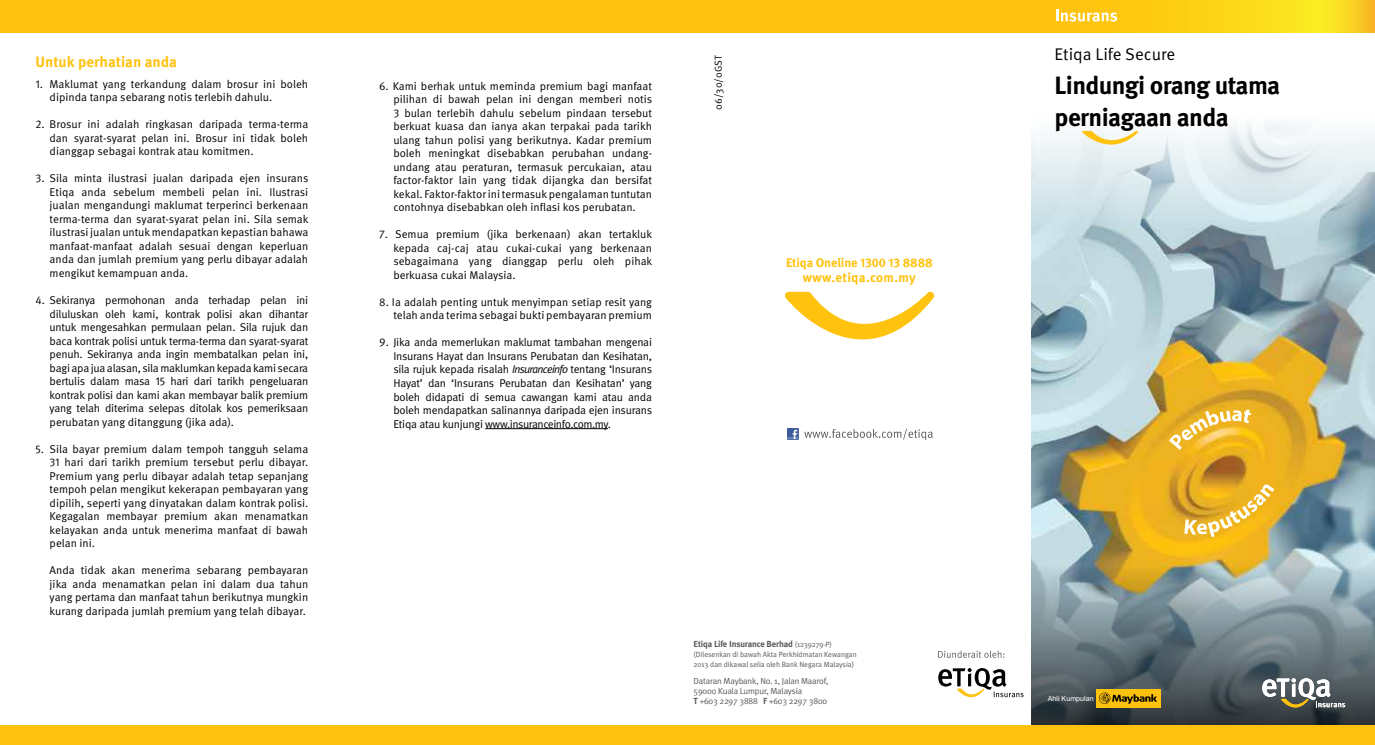
<style>
.page{position:relative;width:1375px;height:745px;background:#fff}
.page>*{position:absolute;margin:0;border:0;box-sizing:border-box;transform-origin:0 0}
.t1{font:700 25px/31.5px "Meta Pro";letter-spacing:-.025em;color:#000}
.t2{font:16.88px "Meta Pro";color:#000}
.t3{font:700 15px "Meta Pro";color:#ffc20e}
.t4{font:700 13.12px "Meta Pro";letter-spacing:.02em;color:#ffc20e}
.t5{font:700 12.5px "Meta Pro";letter-spacing:-.01em;color:#ffc20e}
.t6{font:11.25px/13.5px "Meta Pro";color:#000;text-align:justify}
.t7{font:10px "Meta Pro";color:#000}
.t8{font:8.75px/10px "Meta Plus";letter-spacing:-.015em;color:#58595b}
.t9{font:700 8.75px "Meta Plus";letter-spacing:-.015em;color:#58595b}
.t10{font:7.5px/10px "Meta Plus";color:#58595b}
.t11{font:7.12px "Arial";color:#fff}
.s1{font-family:"Meta Plus";font-style:italic}
.s2{font-weight:400;font-size:7.5px}
.s3{font-weight:700}
</style>
<div class="page">
<img style="left:1031px;top:237px;width:344px;height:271px">
<svg style="left:1169px;top:409px;width:82px;height:40px;background:#f1c24c"></svg>
<svg style="left:1184px;top:483px;width:90px;height:25px;background:#eab432"></svg>
<svg style="left:1031px;top:122px;width:344px;height:115px"></svg>
<svg style="left:1020px;top:508px;width:355px;height:190px"></svg>
<img style="left:1031px;top:512px;width:344px;height:212px">
<svg style="left:1082px;top:131px;width:56px;height:13px"></svg>
<div style="left:1096px;top:688px;width:64px;height:18px;background:#ffc20e"></div>
<svg style="left:1099px;top:692px;width:58px;height:11px"></svg>
<svg style="left:785px;top:291px;width:149px;height:48px"></svg>
<svg style="left:804px;top:428px;width:129px;height:12px"></svg>
<svg style="left:787px;top:428px;width:12px;height:11px"></svg>
<svg style="left:788px;top:429px;width:10px;height:10px"></svg>
<svg style="left:938px;top:650px;width:66px;height:7px"></svg>
<svg style="left:938px;top:667px;width:85px;height:29px"></svg>
<div style="left:0;top:724px;width:1017px;height:20px;background:#ffc20e"></div>
<div style="left:997px;top:724px;width:378px;height:20px;background:#ffc20e"></div>
<hr style="left:485px;top:428px;width:123px;height:1px;background:#000">
<svg style="left:1028px;top:0;width:347px;height:33px;background:#fcd217"></svg>
<div style="left:0;top:0;width:1028px;height:33px;background:#ffc20e"></div>
<svg style="left:1050px;top:9px;width:69px;height:13px"></svg>
<svg style="left:1262px;top:678px;width:83px;height:29px"></svg>
<h3 class="t3" style="left:35px;top:52px;width:143px">Untuk perhatian anda</h3>
<p class="t6" style="left:50px;top:77px;width:260px;text-indent:-14px">1. Maklumat yang terkandung dalam brosur ini boleh dipinda tanpa sebarang notis terlebih dahulu.</p>
<p class="t6" style="left:50px;top:118px;width:260px;text-indent:-14px">2. Brosur ini adalah ringkasan daripada terma-terma dan syarat-syarat pelan ini. Brosur ini tidak boleh dianggap sebagai kontrak atau komitmen.</p>
<p class="t6" style="left:50px;top:172px;width:260px;text-indent:-14px">3. Sila minta ilustrasi jualan daripada ejen insurans Etiqa anda sebelum membeli pelan ini. Ilustrasi jualan mengandungi maklumat terperinci berkenaan terma-terma dan syarat-syarat pelan ini. Sila semak ilustrasi jualan untuk mendapatkan kepastian bahawa manfaat-manfaat adalah sesuai dengan keperluan anda dan jumlah premium yang perlu dibayar adalah mengikut kemampuan anda.</p>
<p class="t6" style="left:50px;top:293px;width:260px;text-indent:-14px">4. Sekiranya permohonan anda terhadap pelan ini diluluskan oleh kami, kontrak polisi akan dihantar untuk mengesahkan permulaan pelan. Sila rujuk dan baca kontrak polisi untuk terma-terma dan syarat-syarat penuh. Sekiranya anda ingin membatalkan pelan ini, bagi apa jua alasan, sila maklumkan kepada kami secara bertulis dalam masa 15 hari dari tarikh pengeluaran kontrak polisi dan kami akan membayar balik premium yang telah diterima selepas ditolak kos pemeriksaan perubatan yang ditanggung (jika ada).</p>
<p class="t6" style="left:50px;top:442px;width:260px;text-indent:-14px">5. Sila bayar premium dalam tempoh tangguh selama 31 hari dari tarikh premium tersebut perlu dibayar.<br>Premium yang perlu dibayar adalah tetap sepanjang tempoh pelan mengikut kekerapan pembayaran yang dipilih, seperti yang dinyatakan dalam kontrak polisi.<br>Kegagalan membayar premium akan menamatkan kelayakan anda untuk menerima manfaat di bawah pelan ini.</p>
<p class="t6" style="left:50px;top:563px;width:260px">Anda tidak akan menerima sebarang pembayaran jika anda menamatkan pelan ini dalam dua tahun yang pertama dan manfaat tahun berikutnya mungkin kurang daripada jumlah premium yang telah dibayar.</p>
<p class="t6" style="left:393px;top:79px;width:260px;text-indent:-14px">6. Kami berhak untuk meminda premium bagi manfaat pilihan di bawah pelan ini dengan memberi notis 3 bulan terlebih dahulu sebelum pindaan tersebut berkuat kuasa dan ianya akan terpakai pada tarikh ulang tahun polisi yang berikutnya. Kadar premium boleh meningkat disebabkan perubahan undang&shy;undang atau peraturan, termasuk percukaian, atau factor-faktor lain yang tidak dijangka dan bersifat kekal. Faktor-faktor ini termasuk pengalaman tuntutan contohnya disebabkan oleh inflasi kos perubatan.</p>
<p class="t6" style="left:393px;top:228px;width:260px;text-indent:-14px">7. Semua premium (jika berkenaan) akan tertakluk kepada caj-caj atau cukai-cukai yang berkenaan sebagaimana yang dianggap perlu oleh pihak berkuasa cukai Malaysia.</p>
<p class="t6" style="left:379px;top:295px;width:274px;text-align:right">8. Ia adalah penting untuk menyimpan setiap resit yang telah anda terima sebagai bukti pembayaran premium</p>
<p class="t6" style="left:393px;top:336px;width:260px;text-indent:-14px">9. Jika anda memerlukan maklumat tambahan mengenai Insurans Hayat dan Insurans Perubatan dan Kesihatan, sila rujuk kepada risalah <span class="s1">Insuranceinfo</span> tentang ‘Insurans Hayat’ dan ‘Insurans Perubatan dan Kesihatan’ yang boleh didapati di semua cawangan kami atau anda boleh mendapatkan salinannya daripada ejen insurans Etiqa atau kunjungi www.insuranceinfo.com.my.</p>
<p class="t7" style="left:712px;top:110px;width:56px;rotate:-90deg">06/30/0GST</p>
<p class="t5" style="left:786px;top:254px;width:148px">Etiqa Oneline 1300 13 8888</p>
<p class="t4" style="left:803px;top:269px;width:114px">www.etiqa.com.my</p>
<p class="t9" style="left:693px;top:639px;width:140px">Etiqa Life Insurance Berhad <span class="s2">(1239279-P)</span></p>
<p class="t10" style="left:693px;top:649px;width:165px">(Dilesenkan di bawah Akta Perkhidmatan Kewangan<br>2013 dan dikawal selia oleh Bank Negara Malaysia)</p>
<p class="t8" style="left:693px;top:675px;width:136px">Dataran Maybank, No. 1, Jalan Maarof,<br>59000 Kuala Lumpur, Malaysia<br><span class="s3">T</span> +603 2297 3888 <span class="s3">F</span> +603 2297 3800</p>
<h2 class="t2" style="left:1054px;top:44px;width:122px">Etiqa Life Secure</h2>
<h1 class="t1" style="left:1054px;top:70px;width:227px">Lindungi orang utama perniagaan anda</h1>
<p class="t11" style="left:1048px;top:693px;width:48px">Ahli Kumpulan</p>
</div>
